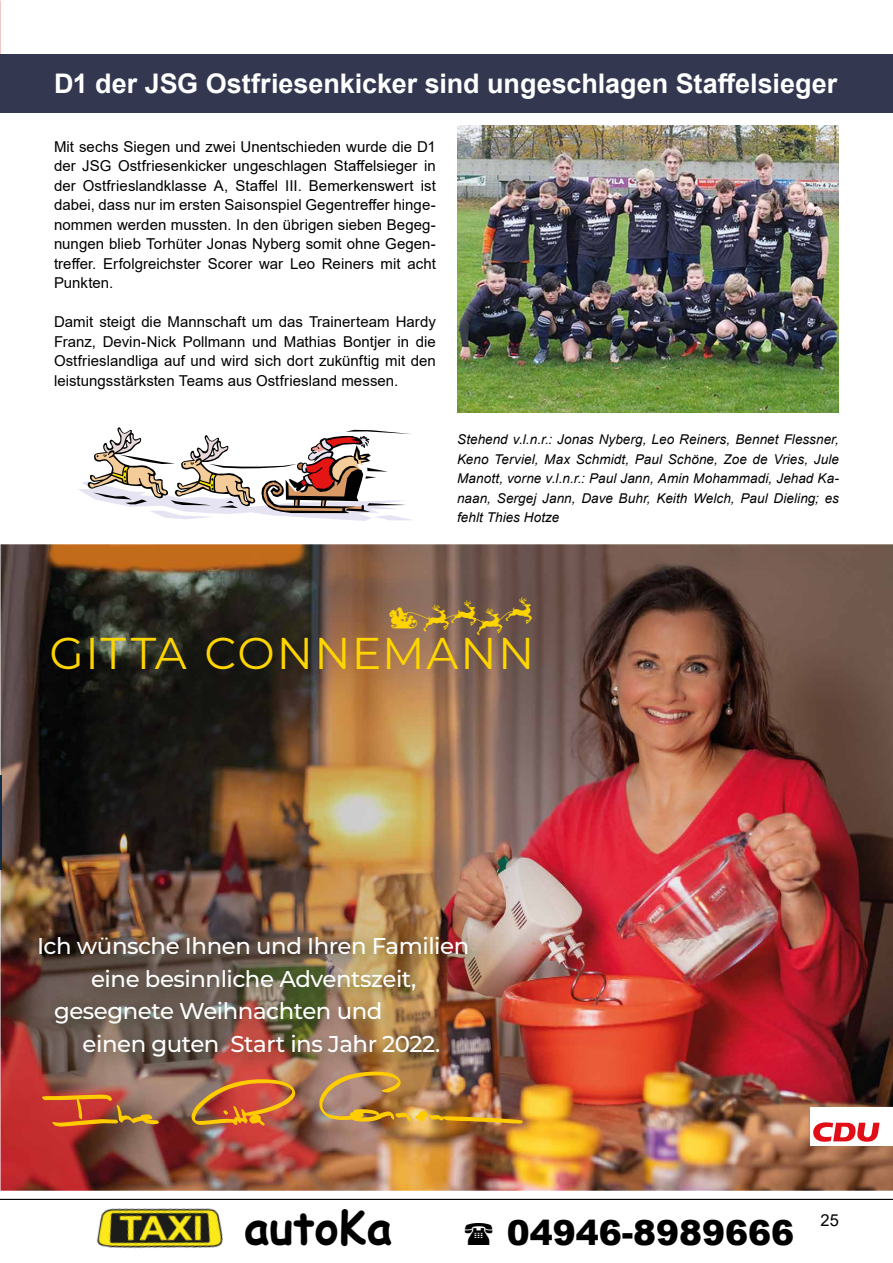
<style>
.page{position:relative;width:893px;height:1263px;background:#fff}
.page>*{position:absolute;margin:0;border:0;box-sizing:border-box;transform-origin:0 0}
.t1{font:47.25px "Xmastfb Christmas";color:#ffd500}
.t2{font:700 45.75px "Comic Sans MS";color:#000}
.t3{font:44.55px "Montserrat";letter-spacing:.03em;color:#ffd500}
.t4{font:900 34.5px "Arial";color:#000}
.t5{font:700 27px "Arial";color:#fff}
.t6{font:500 22.8px "Montserrat";letter-spacing:-.02em;color:#fff}
.t7{font:16.5px "Arial";color:#000}
.t8{font:15px/19.5px "Arial";letter-spacing:.005em;color:#000;text-align:justify}
.t9{font:italic 13.5px/19.5px "Arial";letter-spacing:.005em;color:#000;text-align:justify}
</style>
<div class="page">
<hr style="left:0;top:1199px;width:893px;height:1px;background:#000">
<div style="left:0;top:54px;width:893px;height:58px;background:#333850"></div>
<img style="left:457px;top:126px;width:382px;height:286px">
<img style="left:1px;top:544px;width:892px;height:647px">
<div style="left:810px;top:1107px;width:83px;height:38px;background:#fff"></div>
<svg style="left:813px;top:1122px;width:67px;height:20px"></svg>
<img style="left:26px;top:924px;width:463px;height:153px">
<svg style="left:42px;top:1094px;width:117px;height:33px;background:#bc6434"></svg>
<img style="left:191px;top:1079px;width:105px;height:47px">
<img style="left:319px;top:1071px;width:204px;height:53px">
<svg style="left:78px;top:427px;width:333px;height:94px"></svg>
<hr style="left:0;top:775px;width:1px;height:95px;background:#132c45">
<img style="left:96px;top:1208px;width:127px;height:41px">
<h3 class="t5" style="left:54px;top:64px;width:785px">D1 der JSG Ostfriesenkicker sind ungeschlagen Staffelsieger</h3>
<p class="t8" style="left:54px;top:136px;width:383px">Mit sechs Siegen und zwei Unentschieden wurde die D1 der JSG Ostfriesenkicker ungeschlagen Staffelsieger in der Ostfrieslandklasse A, Staffel III. Bemerkenswert ist dabei, dass nur im ersten Saisonspiel Gegentreffer hinge&shy;nommen werden mussten. In den übrigen sieben Begeg&shy;nungen blieb Torhüter Jonas Nyberg somit ohne Gegen&shy;treffer. Erfolgreichster Scorer war Leo Reiners mit acht Punkten.</p>
<p class="t8" style="left:54px;top:312px;width:383px">Damit steigt die Mannschaft um das Trainerteam Hardy Franz, Devin-Nick Pollmann und Mathias Bontjer in die Ostfrieslandliga auf und wird sich dort zukünftig mit den leistungsstärksten Teams aus Ostfriesland messen.</p>
<p class="t9" style="left:457px;top:430px;width:383px">Stehend v.l.n.r.: Jonas Nyberg, Leo Reiners, Bennet Flessner, Keno Terviel, Max Schmidt, Paul Schöne, Zoe de Vries, Jule Manott, vorne v.l.n.r.: Paul Jann, Amin Mohammadi, Jehad Ka&shy;naan, Sergej Jann, Dave Buhr, Keith Welch, Paul Dieling; es fehlt Thies Hotze</p>
<h1 class="t1" style="left:389px;top:595px;width:147px">R</h1>
<h3 class="t3" style="left:50px;top:622px;width:486px">GITTA CONNEMANN</h3>
<h3 class="t6" style="left:37px;top:930px;width:434px">Ich wünsche Ihnen und Ihren Familien</h3>
<h3 class="t6" style="left:91px;top:963px;width:327px">eine besinnliche Adventszeit,</h3>
<h3 class="t6" style="left:54px;top:995px;width:330px">gesegnete Weihnachten und</h3>
<h3 class="t6" style="left:83px;top:1028px;width:359px">einen guten Start ins Jahr 2022.</h3>
<h2 class="t2" style="left:244px;top:1193px;width:149px">autoKa</h2>
<h3 class="t4" style="left:507px;top:1208px;width:289px">04946-8989666</h3>
<p class="t7" style="left:821px;top:1209px;width:20px">25</p>
</div>
